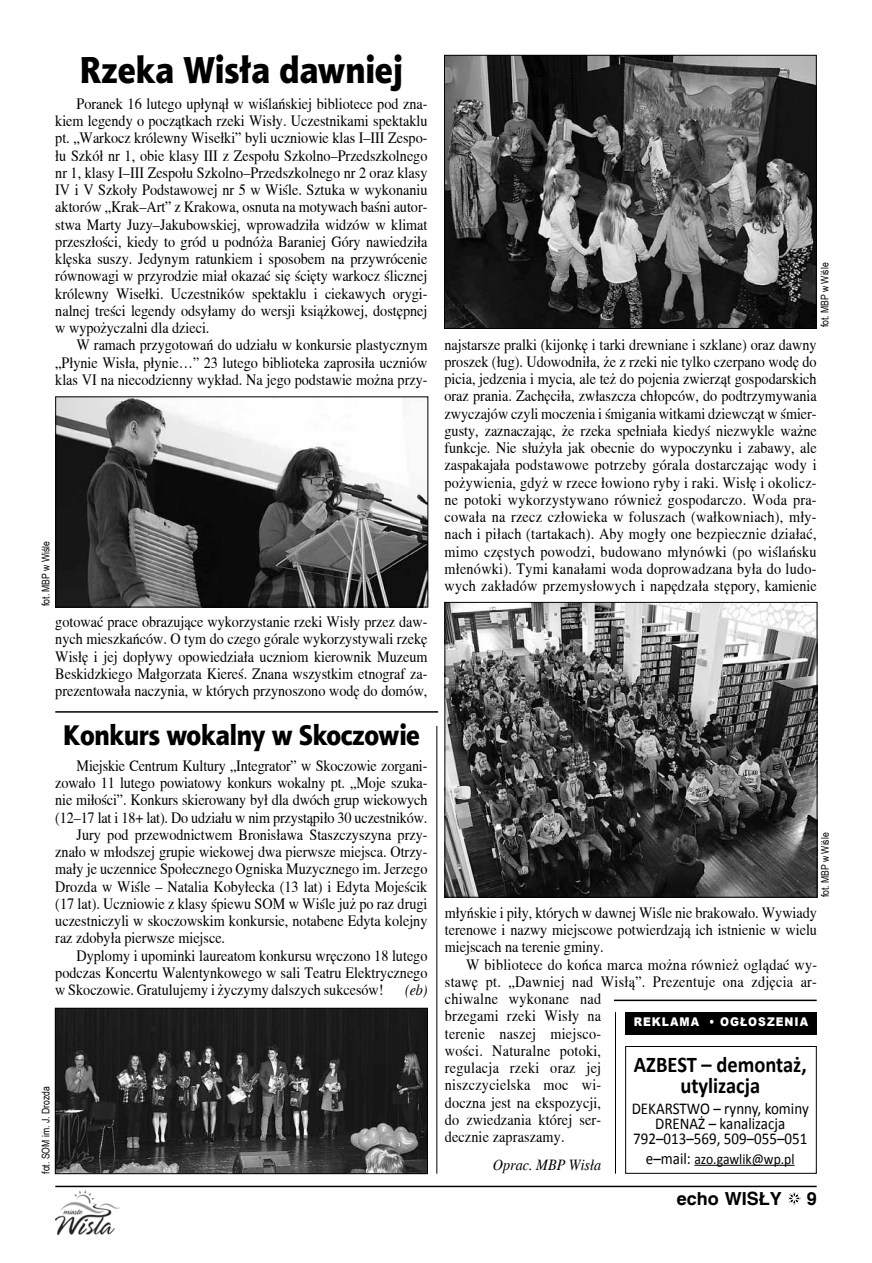
<style>
.page{position:relative;width:872px;height:1263px;background:#fff}
.page>*{position:absolute;margin:0;border:0;box-sizing:border-box;transform-origin:0 0}
.t1{font:37.5px "Aerton TTEFN Black";color:#000;scale:.9 1}
.t2{font:28.5px "Aerton TTEFN Black";letter-spacing:-.01em;color:#000;scale:.9 1}
.t3{font:700 22.5px/21px "Calibri";color:#000;text-align:center;scale:.91 1}
.t4{font:700 18px "Switzerland";color:#000}
.t5{font:16.5px/15px "Calibri";color:#000;text-align:center;scale:.91 1}
.t6{font:15.75px/17.2px "Toronto";color:#000;text-align:justify;scale:.9 1}
.t7{font:15.75px/17.2px "Toronto";letter-spacing:.02em;color:#000;scale:.9 1}
.t8{font:italic 15.75px "Toronto";color:#000;scale:.9 1}
.t9{font:15px "Calibri";color:#000;scale:.91 1}
.t10{font:900 12px "Arial";letter-spacing:.09em;color:#fff;scale:.9 1}
.t11{font:10.5px "Arial Narrow";color:#000}
.s1{font-size:16.5px}
</style>
<div class="page">
<hr style="left:55px;top:1186px;width:761px;height:1px;background:#000">
<svg style="left:788px;top:1192px;width:12px;height:13px"></svg>
<img style="left:55px;top:1191px;width:64px;height:43px">
<div style="left:625px;top:1012px;width:191px;height:23px;background:#000"></div>
<hr style="left:614px;top:999px;width:202px;height:2px;background:#000">
<hr style="left:694px;top:1165px;width:100px;height:1px;background:#000">
<div style="left:625px;top:1046px;width:191px;height:128px;border:1px solid #000"></div>
<hr style="left:615px;top:1012px;width:1px;height:162px;background:#000">
<img style="left:57px;top:1010px;width:369px;height:162px">
<div style="left:55px;top:1008px;width:373px;height:166px;border:1px solid #000"></div>
<hr style="left:55px;top:711px;width:383px;height:2px;background:#000">
<hr style="left:436px;top:726px;width:1px;height:448px;background:#000">
<img style="left:446px;top:57px;width:368px;height:270px">
<div style="left:444px;top:55px;width:372px;height:274px;border:1px solid #000"></div>
<img style="left:57px;top:398px;width:369px;height:207px">
<div style="left:55px;top:396px;width:373px;height:211px;border:1px solid #000"></div>
<img style="left:446px;top:604px;width:369px;height:291px">
<div style="left:444px;top:602px;width:373px;height:295px;border:1px solid #000"></div>
<h1 class="t1" style="left:79px;top:47px;width:361px">Rzeka Wisła dawniej</h1>
<p class="t6" style="left:55px;top:95px;width:415px;text-indent:21px">Poranek 16 lutego upłynął w wiślańskiej bibliotece pod zna&shy;kiem legendy o początkach rzeki Wisły. Uczestnikami spektaklu pt. „Warkocz królewny Wisełki” byli uczniowie klas I–III Zespo&shy;łu Szkół nr 1, obie klasy III z Zespołu Szkolno–Przedszkolnego nr 1, klasy I–III Zespołu Szkolno–Przedszkolnego nr 2 oraz klasy IV i V Szkoły Podstawowej nr 5 w Wiśle. Sztuka w wykonaniu aktorów „Krak–Art” z Krakowa, osnuta na motywach baśni autor&shy;stwa Marty Juzy–Jakubowskiej, wprowadziła widzów w klimat przeszłości, kiedy to gród u podnóża Baraniej Góry nawiedziła klęska suszy. Jedynym ratunkiem i sposobem na przywrócenie równowagi w przyrodzie miał okazać się ścięty warkocz ślicznej królewny Wisełki. Uczestników spektaklu i ciekawych orygi&shy;nalnej treści legendy odsyłamy do wersji książkowej, dostępnej w wypożyczalni dla dzieci.</p>
<p class="t6" style="left:55px;top:336px;width:415px;text-indent:21px">W ramach przygotowań do udziału w konkursie plastycznym „Płynie Wisła, płynie…” 23 lutego biblioteka zaprosiła uczniów klas VI na niecodzienny wykład. Na jego podstawie można przy-</p>
<p class="t11" style="left:38px;top:606px;width:66px;rotate:-90deg">fot. MBP w Wiśle</p>
<p class="t6" style="left:55px;top:613px;width:415px">gotować prace obrazujące wykorzystanie rzeki Wisły przez daw&shy;nych mieszkańców. O tym do czego górale wykorzystywali rzekę Wisłę i jej dopływy opowiedziała uczniom kierownik Muzeum Beskidzkiego Małgorzata Kiereś. Znana wszystkim etnograf za&shy;prezentowała naczynia, w których przynoszono wodę do domów,</p>
<h2 class="t2" style="left:63px;top:718px;width:398px">Konkurs wokalny w Skoczowie</h2>
<p class="t6" style="left:77px;top:757px;width:391px">Miejskie Centrum Kultury „Integrator” w Skoczowie zorgani-</p>
<p class="t6" style="left:55px;top:774px;width:415px">zowało 11 lutego powiatowy konkurs wokalny pt. „Moje szuka-</p>
<p class="t6" style="left:55px;top:791px;width:415px">nie miłości”. Konkurs skierowany był dla dwóch grup wiekowych</p>
<p class="t6" style="left:55px;top:809px;width:415px">(12–17 lat i 18+ lat). Do udziału w nim przystąpiło 30 uczestników.</p>
<p class="t6" style="left:77px;top:826px;width:391px">Jury pod przewodnictwem Bronisława Staszczyszyna przy-</p>
<p class="t6" style="left:55px;top:843px;width:415px">znało w młodszej grupie wiekowej dwa pierwsze miejsca. Otrzy-</p>
<p class="t6" style="left:55px;top:860px;width:415px">mały je uczennice Społecznego Ogniska Muzycznego im. Jerzego</p>
<p class="t6" style="left:55px;top:878px;width:415px">Drozda w Wiśle – Natalia Kobyłecka (13 lat) i Edyta Mojeścik</p>
<p class="t6" style="left:55px;top:895px;width:415px">(17 lat). Uczniowie z klasy śpiewu SOM w Wiśle już po raz drugi</p>
<p class="t6" style="left:55px;top:912px;width:415px">uczestniczyli w skoczowskim konkursie, notabene Edyta kolejny</p>
<p class="t6" style="left:55px;top:929px;width:190px">raz zdobyła pierwsze miejsce.</p>
<p class="t6" style="left:77px;top:947px;width:391px">Dyplomy i upominki laureatom konkursu wręczono 18 lutego</p>
<p class="t6" style="left:55px;top:964px;width:415px">podczas Koncertu Walentynkowego w sali Teatru Elektrycznego</p>
<p class="t6" style="left:55px;top:981px;width:366px">w Skoczowie. Gratulujemy i życzymy dalszych sukcesów!</p>
<p class="t8" style="left:405px;top:981px;width:26px">(eb)</p>
<p class="t11" style="left:38px;top:1174px;width:89px;rotate:-90deg">fot. SOM im. J. Drozda</p>
<p class="t11" style="left:817px;top:327px;width:66px;rotate:-90deg">fot. MBP w Wiśle</p>
<p class="t6" style="left:444px;top:336px;width:415px">najstarsze pralki (kijonkę i tarki drewniane i szklane) oraz dawny proszek (ług). Udowodniła, że z rzeki nie tylko czerpano wodę do picia, jedzenia i mycia, ale też do pojenia zwierząt gospodarskich oraz prania. Zachęciła, zwłaszcza chłopców, do podtrzymywania zwyczajów czyli moczenia i śmigania witkami dziewcząt w śmier&shy;gusty, zaznaczając, że rzeka spełniała kiedyś niezwykle ważne funkcje. Nie służyła jak obecnie do wypoczynku i zabawy, ale zaspakajała podstawowe potrzeby górala dostarczając wody i pożywienia, gdyż w rzece łowiono ryby i raki. Wisłę i okolicz&shy;ne potoki wykorzystywano również gospodarczo. Woda pra&shy;cowała na rzecz człowieka w foluszach (wałkowniach), mły&shy;nach i piłach (tartakach). Aby mogły one bezpiecznie działać, mimo częstych powodzi, budowano młynówki (po wiślańsku młenówki). Tymi kanałami woda doprowadzana była do ludo&shy;wych zakładów przemysłowych i napędzała stępory, kamienie</p>
<p class="t11" style="left:817px;top:897px;width:66px;rotate:-90deg">fot. MBP w Wiśle</p>
<p class="t6" style="left:445px;top:904px;width:415px">młyńskie i piły, których w dawnej Wiśle nie brakowało. Wywiady terenowe i nazwy miejscowe potwierdzają ich istnienie w wielu miejscach na terenie gminy.</p>
<p class="t7" style="left:445px;top:955px;width:415px;text-indent:21px">W bibliotece do końca marca można również oglądać wy&shy;stawę pt. „Dawniej nad Wisłą”. Prezentuje ona zdjęcia ar&shy;chiwalne wykonane nad<br>brzegami rzeki Wisły na<br>terenie naszej miejsco-<br>wości. Naturalne potoki,<br>regulacja rzeki oraz jej<br>niszczycielska moc wi-<br>doczna jest na ekspozycji,<br>do zwiedzania której ser-<br>decznie zapraszamy.</p>
<p class="t8" style="left:493px;top:1156px;width:122px">Oprac. MBP Wisła</p>
<p class="t10" style="left:634px;top:1013px;width:195px">REKLAMA • OGŁOSZENIA</p>
<h3 class="t3" style="left:634px;top:1054px;width:191px">AZBEST – demontaż, utylizacja</h3>
<p class="t5" style="left:631px;top:1101px;width:196px">DEKARSTWO – rynny, kominy<br>DRENAŻ – kanalizacja<br>792–013–569, 509–055–051</p>
<p class="t9" style="left:646px;top:1149px;width:165px"><span class="s1">e–mail:</span> azo.gawlik@wp.pl</p>
<p class="t4" style="left:677px;top:1187px;width:107px">echo WISŁY</p>
<p class="t4" style="left:806px;top:1187px;width:12px">9</p>
</div>
